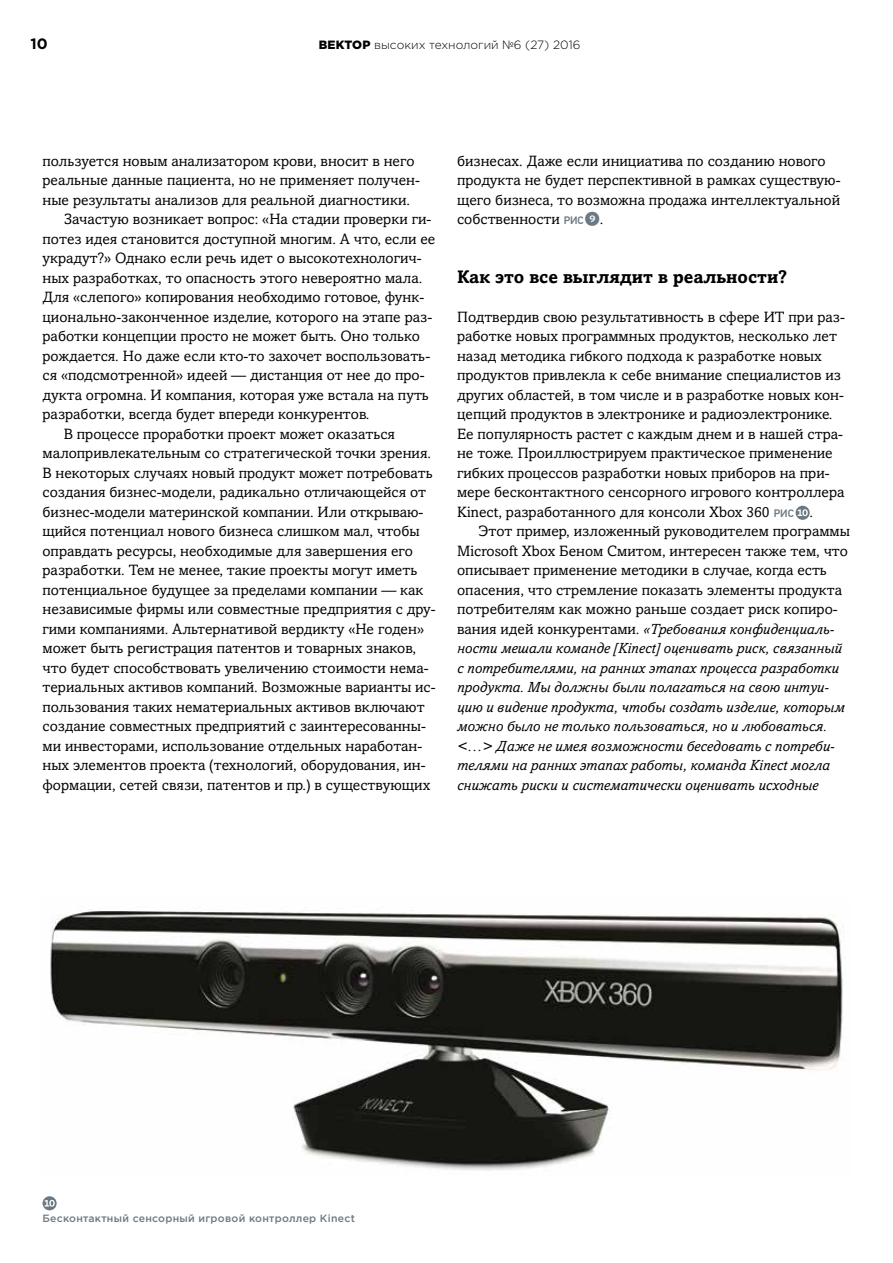
<style>
.page{position:relative;width:893px;height:1263px;background:#fff}
.page>*{position:absolute;margin:0;border:0;box-sizing:border-box;transform-origin:0 0}
.t1{font:700 18px "Amasis MTW1 G";color:#000}
.t2{font:15px/19.5px "Amasis MTW1 G";color:#000}
.t3{font:italic 15px/19.5px "Amasis MTW1 G";color:#000}
.t4{font:700 15px "Gotham Pro";color:#000}
.t5{font:300 12px "Gotham Pro";color:#000}
.t6{font:500 10.5px "Gotham Pro";letter-spacing:.025em;color:#6a7982}
.s1{font-weight:900}
.s2{font-family:"PF Din Text Pro";font-weight:500;font-size:10.8px;color:#6a7982}
.s3{font-family:"Whitney Index Black Round Bd";color:#6a7982}
.s4{font-style:normal}
</style>
<div class="page">
<div style="left:796px;top:506px;width:14px;height:14px;background:#6a7982;border-radius:50%"></div>
<svg style="left:798px;top:509px;width:10px;height:7px"></svg>
<svg style="left:43px;top:1196px;width:14px;height:14px"></svg>
<svg style="left:45px;top:1200px;width:10px;height:6px"></svg>
<img style="left:50px;top:911px;width:793px;height:260px">
<p class="t4" style="left:31px;top:35px;width:19px">10</p>
<p class="t5" style="left:319px;top:38px;width:263px"><span class="s1">ВЕКТОР</span> высоких технологий №6 (27) 2016</p>
<p class="t2" style="left:43px;top:152px;width:374px">пользуется новым анализатором крови, вносит в него</p>
<p class="t2" style="left:43px;top:171px;width:379px">реальные данные пациента, но не применяет получен-</p>
<p class="t2" style="left:43px;top:191px;width:369px">ные результаты анализов для реальной диагностики.</p>
<p class="t2" style="left:64px;top:210px;width:369px">Зачастую возникает вопрос: «На стадии проверки ги-</p>
<p class="t2" style="left:43px;top:230px;width:394px">потез идея становится доступной многим. А что, если ее</p>
<p class="t2" style="left:43px;top:249px;width:381px">украдут?» Однако если речь идет о высокотехнологич-</p>
<p class="t2" style="left:43px;top:269px;width:381px">ных разработках, то опасность этого невероятно мала.</p>
<p class="t2" style="left:43px;top:288px;width:383px">Для «слепого» копирования необходимо готовое, функ-</p>
<p class="t2" style="left:43px;top:308px;width:391px">ционально-законченное изделие, которого на этапе раз-</p>
<p class="t2" style="left:43px;top:327px;width:379px">работки концепции просто не может быть. Оно только</p>
<p class="t2" style="left:43px;top:347px;width:389px">рождается. Но даже если кто-то захочет воспользовать-</p>
<p class="t2" style="left:43px;top:366px;width:384px">ся «подсмотренной» идеей — дистанция от нее до про-</p>
<p class="t2" style="left:43px;top:386px;width:388px">дукта огромна. И компания, которая уже встала на путь</p>
<p class="t2" style="left:43px;top:405px;width:329px">разработки, всегда будет впереди конкурентов.</p>
<p class="t2" style="left:64px;top:425px;width:333px">В процессе проработки проект может оказаться</p>
<p class="t2" style="left:43px;top:444px;width:390px">малопривлекательным со стратегической точки зрения.</p>
<p class="t2" style="left:43px;top:464px;width:392px">В некоторых случаях новый продукт может потребовать</p>
<p class="t2" style="left:43px;top:483px;width:385px">создания бизнес-модели, радикально отличающейся от</p>
<p class="t2" style="left:43px;top:503px;width:382px">бизнес-модели материнской компании. Или открываю-</p>
<p class="t2" style="left:43px;top:522px;width:379px">щийся потенциал нового бизнеса слишком мал, чтобы</p>
<p class="t2" style="left:43px;top:542px;width:372px">оправдать ресурсы, необходимые для завершения его</p>
<p class="t2" style="left:43px;top:561px;width:376px">разработки. Тем не менее, такие проекты могут иметь</p>
<p class="t2" style="left:43px;top:581px;width:382px">потенциальное будущее за пределами компании — как</p>
<p class="t2" style="left:43px;top:600px;width:395px">независимые фирмы или совместные предприятия с дру-</p>
<p class="t2" style="left:43px;top:620px;width:383px">гими компаниями. Альтернативой вердикту «Не годен»</p>
<p class="t2" style="left:43px;top:639px;width:375px">может быть регистрация патентов и товарных знаков,</p>
<p class="t2" style="left:43px;top:659px;width:388px">что будет способствовать увеличению стоимости нема-</p>
<p class="t2" style="left:43px;top:678px;width:395px">териальных активов компаний. Возможные варианты ис-</p>
<p class="t2" style="left:43px;top:698px;width:384px">пользования таких нематериальных активов включают</p>
<p class="t2" style="left:43px;top:717px;width:385px">создание совместных предприятий с заинтересованны-</p>
<p class="t2" style="left:43px;top:737px;width:381px">ми инвесторами, использование отдельных наработан-</p>
<p class="t2" style="left:43px;top:756px;width:385px">ных элементов проекта (технологий, оборудования, ин-</p>
<p class="t2" style="left:43px;top:776px;width:389px">формации, сетей связи, патентов и пр.) в существующих</p>
<p class="t2" style="left:457px;top:152px;width:385px">бизнесах. Даже если инициатива по созданию нового продукта не будет перспективной в рамках существую&shy;щего бизнеса, то возможна продажа интеллектуальной собственности <span class="s2">РИС</span><span class="s3">9</span>.</p>
<p class="t1" style="left:457px;top:265px;width:331px">Как это все выглядит в реальности?</p>
<p class="t2" style="left:457px;top:308px;width:389px">Подтвердив свою результативность в сфере ИТ при раз&shy;работке новых программных продуктов, несколько лет назад методика гибкого подхода к разработке новых продуктов привлекла к себе внимание специалистов из других областей, в том числе и в разработке новых кон&shy;цепций продуктов в электронике и радиоэлектронике.<br>Ее популярность растет с каждым днем и в нашей стра&shy;не тоже. Проиллюстрируем практическое применение гибких процессов разработки новых приборов на при&shy;мере бесконтактного сенсорного игрового контроллера Kinect, разработанного для консоли Xbox 360 <span class="s2">РИС</span> .</p>
<p class="t3" style="left:457px;top:522px;width:394px;text-indent:21px"><span class="s4">Этот пример, изложенный руководителем программы Microsoft Xbox Беном Смитом, интересен также тем, что описывает применение методики в случае, когда есть опасения, что стремление показать элементы продукта потребителям как можно раньше создает риск копиро&shy;вания идей конкурентами.</span> «Требования конфиденциаль&shy;ности мешали команде [Kinect] оценивать риск, связанный с потребителями, на ранних этапах процесса разработки продукта. Мы должны были полагаться на свою интуи&shy;цию и видение продукта, чтобы создать изделие, которым можно было не только пользоваться, но и любоваться. &lt;…&gt; Даже не имея возможности беседовать с потреби&shy;телями на ранних этапах работы, команда Kinect могла снижать риски и систематически оценивать исходные</p>
<p class="t6" style="left:43px;top:1213px;width:314px">Бесконтактный сенсорный игровой контроллер Kinect</p>
</div>
